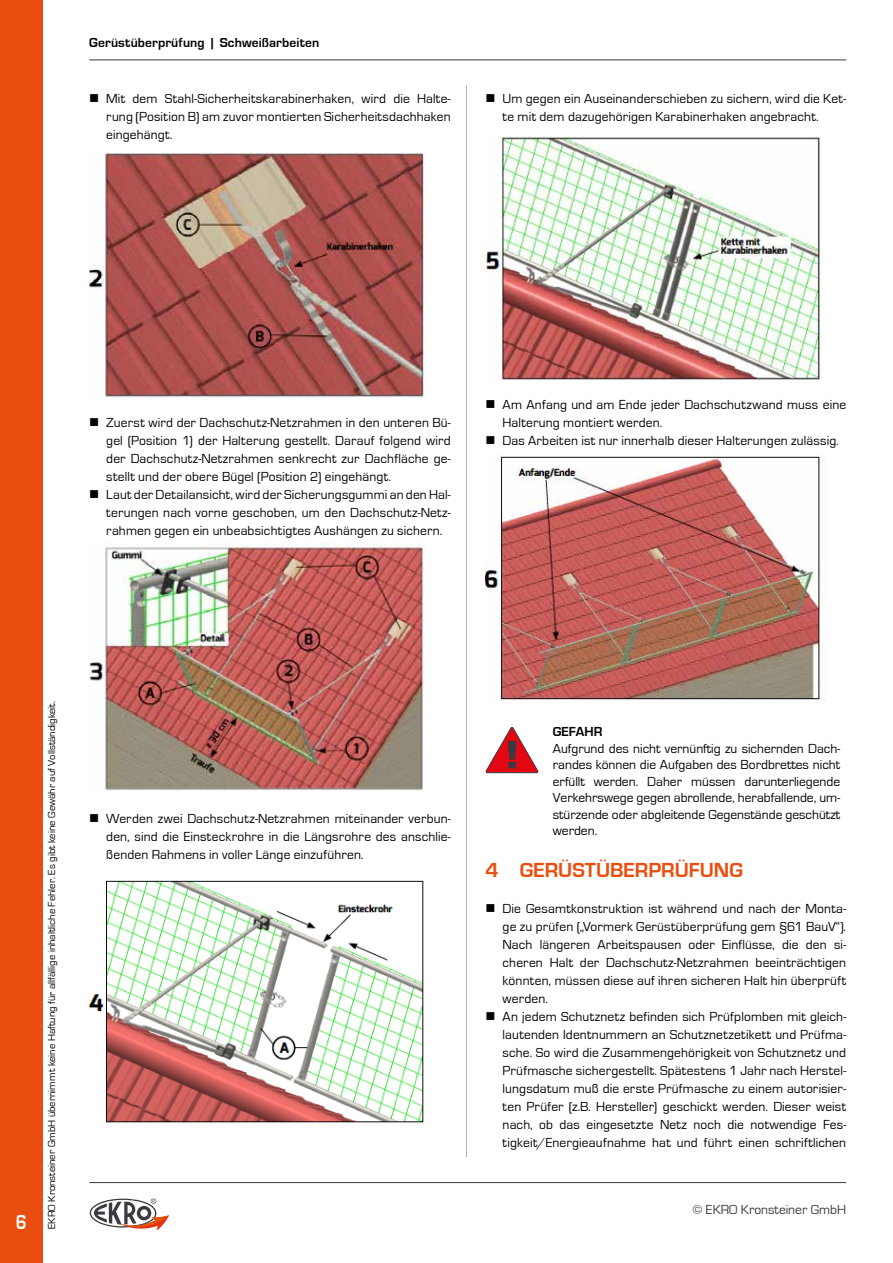
<style>
.page{position:relative;width:893px;height:1263px;background:#fff}
.page>*{position:absolute;margin:0;border:0;box-sizing:border-box;transform-origin:0 0}
.t1{font:700 21px "Eurostile";color:#e94e0f}
.t2{font:700 21px "Eurostile";color:#fff;scale:.82 1}
.t3{font:13.5px/18px "Eurostile";letter-spacing:.01em;color:#000;text-align:justify}
.t4{font:700 13.5px "Eurostile";letter-spacing:.01em;color:#000}
.t5{font:13.5px "Eurostile";color:#3a3a40}
.t6{font:10.5px "Eurostile";color:#000}
</style>
<div class="page">
<hr style="left:466px;top:85px;width:1px;height:1072px;background:#b3b2b2">
<img style="left:486px;top:137px;width:336px;height:243px">
<img style="left:486px;top:456px;width:339px;height:244px">
<svg style="left:486px;top:727px;width:52px;height:46px"></svg>
<img style="left:89px;top:153px;width:337px;height:245px">
<img style="left:89px;top:543px;width:335px;height:247px">
<img style="left:89px;top:880px;width:335px;height:243px">
<div style="left:0;top:0;width:43px;height:1263px;background:#e94e0f"></div>
<hr style="left:89px;top:60px;width:757px;height:1px;background:#3a3a40">
<svg style="left:90px;top:1198px;width:79px;height:32px"></svg>
<hr style="left:89px;top:1182px;width:757px;height:1px;background:#3a3a40">
<p class="t4" style="left:89px;top:35px;width:232px">Gerüstüberprüfung | Schweißarbeiten</p>
<p class="t3" style="left:106px;top:90px;width:346px;text-indent:-17px">■ Mit dem Stahl-Sicherheitskarabinerhaken, wird die Halte&shy;rung (Position B) am zuvor montierten Sicherheitsdachhaken eingehängt.</p>
<p class="t3" style="left:503px;top:90px;width:345px;text-indent:-17px">■ Um gegen ein Auseinanderschieben zu sichern, wird die Ket&shy;te mit dem dazugehörigen Karabinerhaken angebracht.</p>
<p class="t3" style="left:106px;top:414px;width:346px;text-indent:-17px">■ Zuerst wird der Dachschutz-Netzrahmen in den unteren Bü&shy;gel (Position 1) der Halterung gestellt. Darauf folgend wird der Dachschutz-Netzrahmen senkrecht zur Dachfläche ge&shy;stellt und der obere Bügel (Position 2) eingehängt.</p>
<p class="t3" style="left:106px;top:486px;width:346px;text-indent:-17px">■ Laut der Detailansicht, wird der Sicherungsgummi an den Hal&shy;terungen nach vorne geschoben, um den Dachschutz-Netz&shy;rahmen gegen ein unbeabsichtigtes Aushängen zu sichern.</p>
<p class="t3" style="left:503px;top:396px;width:345px;text-indent:-17px">■ Am Anfang und am Ende jeder Dachschutzwand muss eine<br>Halterung montiert werden.</p>
<p class="t3" style="left:486px;top:432px;width:355px">■ Das Arbeiten ist nur innerhalb dieser Halterungen zulässig.</p>
<h1 class="t2" style="left:16px;top:1210px;width:15px">6</h1>
<p class="t6" style="left:46px;top:1229px;width:529px;rotate:-90deg">EKRO Kronsteiner GmbH übernimmt keine Haftung für allfällige inhaltliche Fehler. Es gibt keine Gewähr auf Vollständigkeit.</p>
<p class="t3" style="left:106px;top:810px;width:346px;text-indent:-17px">■ Werden zwei Dachschutz-Netzrahmen miteinander verbun&shy;den, sind die Einsteckrohre in die Längsrohre des anschlie&shy;ßenden Rahmens in voller Länge einzuführen.</p>
<p class="t4" style="left:553px;top:724px;width:51px">GEFAHR</p>
<p class="t3" style="left:553px;top:740px;width:289px;line-height:16.5px">Aufgrund des nicht vernünftig zu sichernden Dach&shy;randes können die Aufgaben des Bordbrettes nicht erfüllt werden. Daher müssen darunterliegende Verkehrswege gegen abrollende, herabfallende, um&shy;stürzende oder abgleitende Gegenstände geschützt werden.</p>
<h1 class="t1" style="left:486px;top:859px;width:259px">4 GERÜSTÜBERPRÜFUNG</h1>
<p class="t3" style="left:503px;top:900px;width:345px;text-indent:-17px">■ Die Gesamtkonstruktion ist während und nach der Monta&shy;ge zu prüfen („Vormerk Gerüstüberprüfung gem §61 BauV“).<br>Nach längeren Arbeitspausen oder Einflüsse, die den si&shy;cheren Halt der Dachschutz-Netzrahmen beeinträchtigen könnten, müssen diese auf ihren sicheren Halt hin überprüft werden.</p>
<p class="t3" style="left:503px;top:1008px;width:345px;text-indent:-17px">■ An jedem Schutznetz befinden sich Prüfplomben mit gleich&shy;lautenden Identnummern an Schutznetzetikett und Prüfma&shy;sche. So wird die Zusammengehörigkeit von Schutznetz und Prüfmasche sichergestellt. Spätestens 1 Jahr nach Herstel&shy;lungsdatum muß die erste Prüfmasche zu einem autorisier&shy;ten Prüfer (z.B. Hersteller) geschickt werden. Dieser weist nach, ob das eingesetzte Netz noch die notwendige Fes&shy;tigkeit/Energieaufnahme hat und führt einen schriftlichen</p>
<p class="t5" style="left:692px;top:1202px;width:155px">© EKRO Kronsteiner GmbH</p>
</div>
